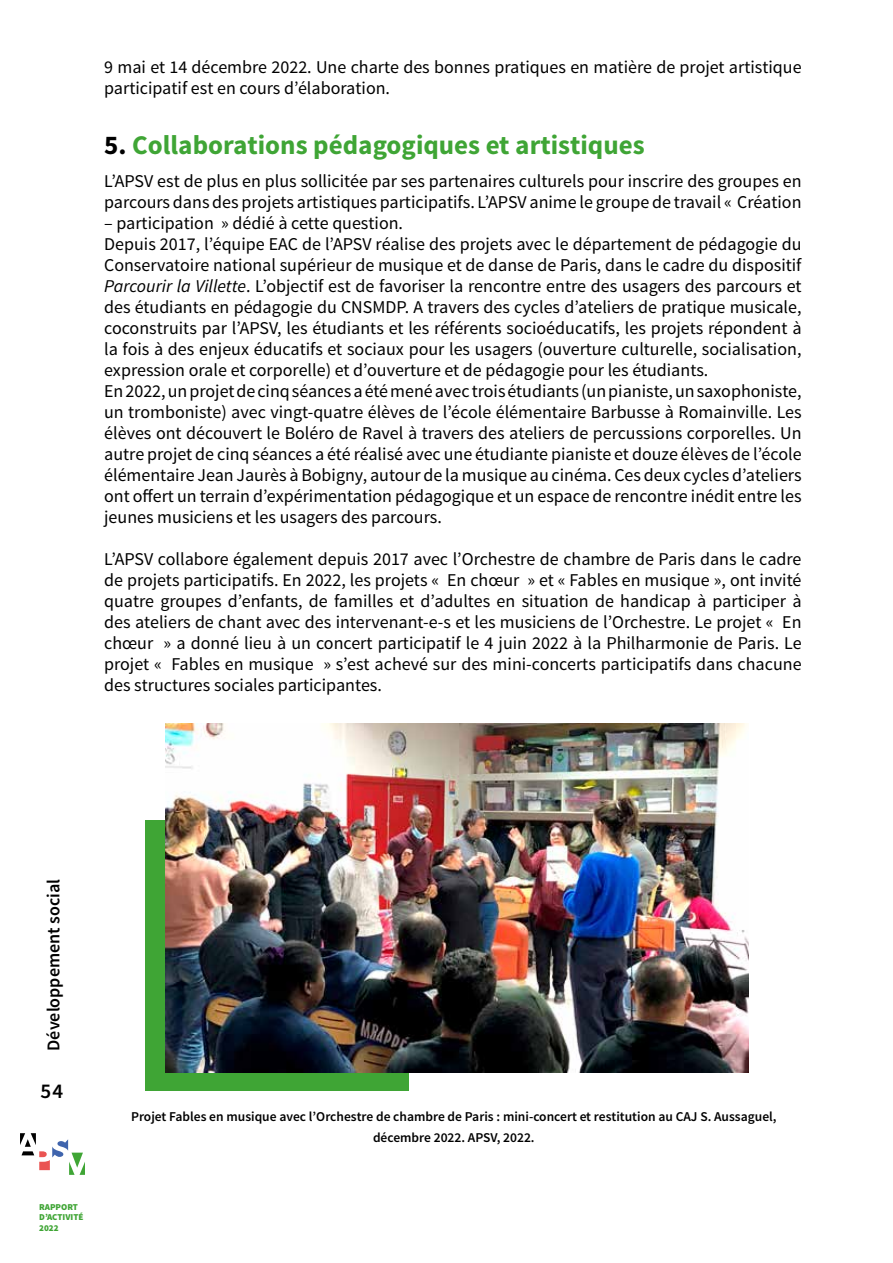
<style>
.page{position:relative;width:893px;height:1263px;background:#fff}
.page>*{position:absolute;margin:0;border:0;box-sizing:border-box;transform-origin:0 0}
.t1{font:700 27px "Source Sans Pro";color:#3fa535}
.t2{font:600 21px "Source Sans Pro";color:#000}
.t3{font:18px/21px "Source Sans Pro";color:#000}
.t4{font:600 18px "Source Sans Pro";color:#000}
.t5{font:600 13.5px/21px "Source Sans Pro";color:#000;text-align:center}
.t6{font:900 9px/10.5px "Source Sans Pro";color:#3fa535}
.s1{color:#000}
.s2{font-style:italic}
</style>
<div class="page">
<svg style="left:20px;top:1133px;width:65px;height:42px"></svg>
<div style="left:145px;top:820px;width:263px;height:270px;background:#3fa535"></div>
<img style="left:166px;top:724px;width:583px;height:348px">
<p class="t3" style="left:104px;top:57px;width:699px">9 mai et 14 décembre 2022. Une charte des bonnes pratiques en matière de projet artistique participatif est en cours d’élaboration.</p>
<h1 class="t1" style="left:104px;top:128px;width:542px"><span class="s1">5.</span> Collaborations pédagogiques et artistiques</h1>
<p class="t3" style="left:104px;top:171px;width:699px">L’APSV est de plus en plus sollicitée par ses partenaires culturels pour inscrire des groupes en parcours dans des projets artistiques participatifs. L’APSV anime le groupe de travail « Création</p>
<p class="t3" style="left:104px;top:213px;width:699px">– participation » dédié à cette question.<br>Depuis 2017, l’équipe EAC de l’APSV réalise des projets avec le département de pédagogie du Conservatoire national supérieur de musique et de danse de Paris, dans le cadre du dispositif <span class="s2">Parcourir la Villette</span>. L’objectif est de favoriser la rencontre entre des usagers des parcours et des étudiants en pédagogie du CNSMDP. A travers des cycles d’ateliers de pratique musicale, coconstruits par l’APSV, les étudiants et les référents socioéducatifs, les projets répondent à la fois à des enjeux éducatifs et sociaux pour les usagers (ouverture culturelle, socialisation, expression orale et corporelle) et d’ouverture et de pédagogie pour les étudiants.<br>En 2022, un projet de cinq séances a été mené avec trois étudiants (un pianiste, un saxophoniste, un tromboniste) avec vingt-quatre élèves de l’école élémentaire Barbusse à Romainville. Les élèves ont découvert le Boléro de Ravel à travers des ateliers de percussions corporelles. Un autre projet de cinq séances a été réalisé avec une étudiante pianiste et douze élèves de l’école élémentaire Jean Jaurès à Bobigny, autour de la musique au cinéma. Ces deux cycles d’ateliers ont offert un terrain d’expérimentation pédagogique et un espace de rencontre inédit entre les jeunes musiciens et les usagers des parcours.</p>
<p class="t3" style="left:104px;top:549px;width:699px;text-align:justify">L’APSV collabore également depuis 2017 avec l’Orchestre de chambre de Paris dans le cadre de projets participatifs. En 2022, les projets « En chœur » et « Fables en musique », ont invité quatre groupes d’enfants, de familles et d’adultes en situation de handicap à participer à des ateliers de chant avec des intervenant-e-s et les musiciens de l’Orchestre. Le projet « En chœur » a donné lieu à un concert participatif le 4 juin 2022 à la Philharmonie de Paris. Le projet « Fables en musique » s’est achevé sur des mini-concerts participatifs dans chacune des structures sociales participantes.</p>
<p class="t4" style="left:42px;top:1051px;width:173px;rotate:-90deg">Développement social</p>
<p class="t2" style="left:40px;top:1078px;width:24px">54</p>
<p class="t6" style="left:39px;top:1202px;width:46px">RAPPORT<br>D’ACTIVITÉ<br>2022</p>
<p class="t5" style="left:131px;top:1106px;width:647px">Projet Fables en musique avec l’Orchestre de chambre de Paris : mini-concert et restitution au CAJ S. Aussaguel, décembre 2022. APSV, 2022.</p>
</div>
